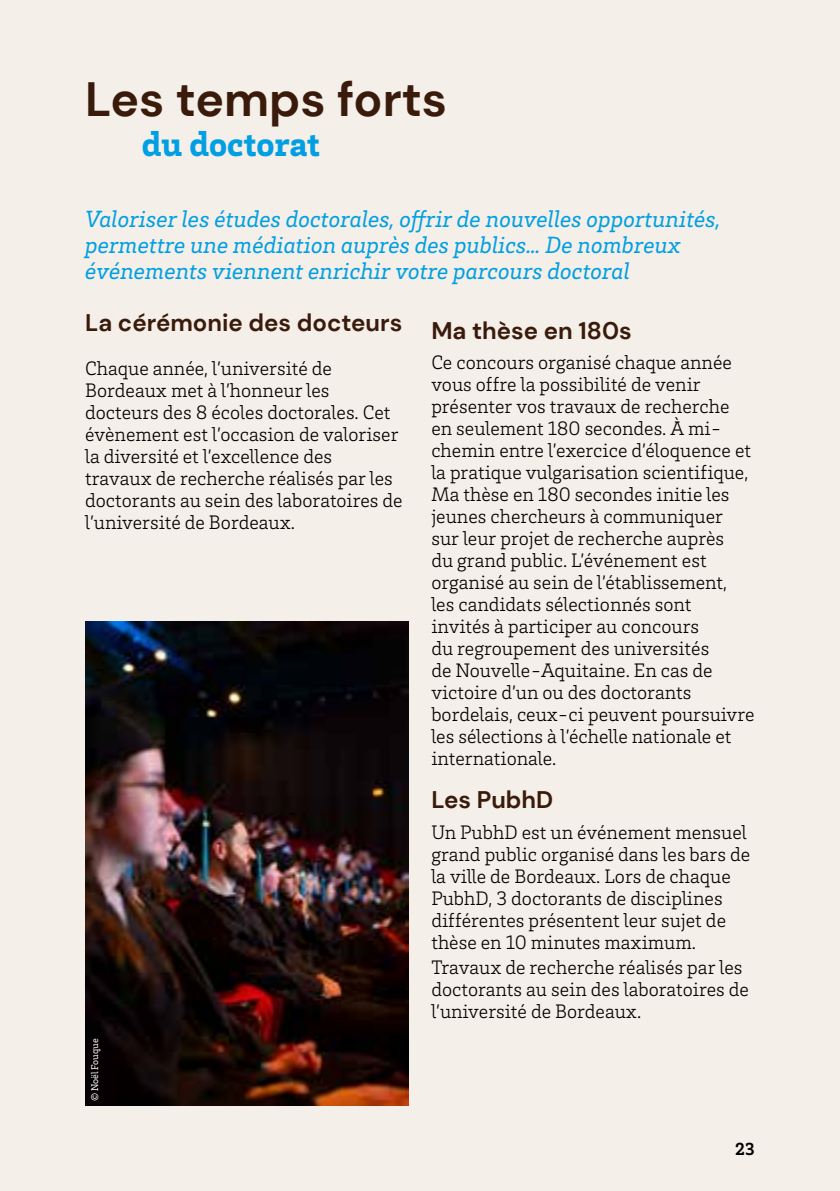
<style>
.page{position:relative;width:840px;height:1191px;background:#fff}
.page>*{position:absolute;margin:0;border:0;box-sizing:border-box;transform-origin:0 0}
.t1{font:700 48px "DM Sans";color:#3a1b0b}
.t2{font:900 36px "Brix Slab";color:#009fe3}
.t3{font:italic 24px/26px "Brix Slab";color:#009fe3}
.t4{font:700 24px "DM Sans";color:#3a1b0b}
.t5{font:300 20px/22px "Brix Slab";color:#000}
.t6{font:700 18px "Brix Slab";color:#000}
.t7{font:10px "Brix Slab";color:#fff}
</style>
<div class="page">
<div style="left:0;top:0;width:839px;height:1191px;background:#f4efe8"></div>
<img style="left:85px;top:621px;width:323px;height:485px">
<h1 class="t1" style="left:85px;top:69px;width:363px">Les temps forts</h1>
<h2 class="t2" style="left:142px;top:120px;width:179px">du doctorat</h2>
<p class="t3" style="left:85px;top:205px;width:636px">Valoriser les études doctorales, offrir de nouvelles opportunités, permettre une médiation auprès des publics… De nombreux événements viennent enrichir votre parcours doctoral</p>
<p class="t4" style="left:85px;top:307px;width:318px">La cérémonie des docteurs</p>
<p class="t5" style="left:85px;top:357px;width:319px">Chaque année, l’université de Bordeaux met à l’honneur les docteurs des 8 écoles doctorales. Cet évènement est l’occasion de valoriser la diversité et l’excellence des travaux de recherche réalisés par les doctorants au sein des laboratoires de l’université de Bordeaux.</p>
<p class="t7" style="left:88px;top:1101px;width:64px;rotate:-90deg">© Noël Fouque</p>
<p class="t4" style="left:431px;top:315px;width:202px">Ma thèse en 180s</p>
<p class="t5" style="left:431px;top:350px;width:324px">Ce concours organisé chaque année vous offre la possibilité de venir présenter vos travaux de recherche en seulement 180 secondes. À mi&shy;chemin entre l’exercice d’éloquence et la pratique vulgarisation scientifique, Ma thèse en 180 secondes initie les jeunes chercheurs à communiquer sur leur projet de recherche auprès<br>du grand public. L’événement est organisé au sein de l’établissement, les candidats sélectionnés sont invités à participer au concours<br>du regroupement des universités<br>de Nouvelle-Aquitaine. En cas de victoire d’un ou des doctorants bordelais, ceux-ci peuvent poursuivre les sélections à l’échelle nationale et internationale.</p>
<p class="t4" style="left:431px;top:785px;width:123px">Les PubhD</p>
<p class="t5" style="left:431px;top:820px;width:320px">Un PubhD est un événement mensuel grand public organisé dans les bars de la ville de Bordeaux. Lors de chaque PubhD, 3 doctorants de disciplines différentes présentent leur sujet de thèse en 10 minutes maximum.</p>
<p class="t5" style="left:431px;top:955px;width:319px">Travaux de recherche réalisés par les doctorants au sein des laboratoires de l’université de Bordeaux.</p>
<p class="t6" style="left:734px;top:1137px;width:21px">23</p>
</div>
